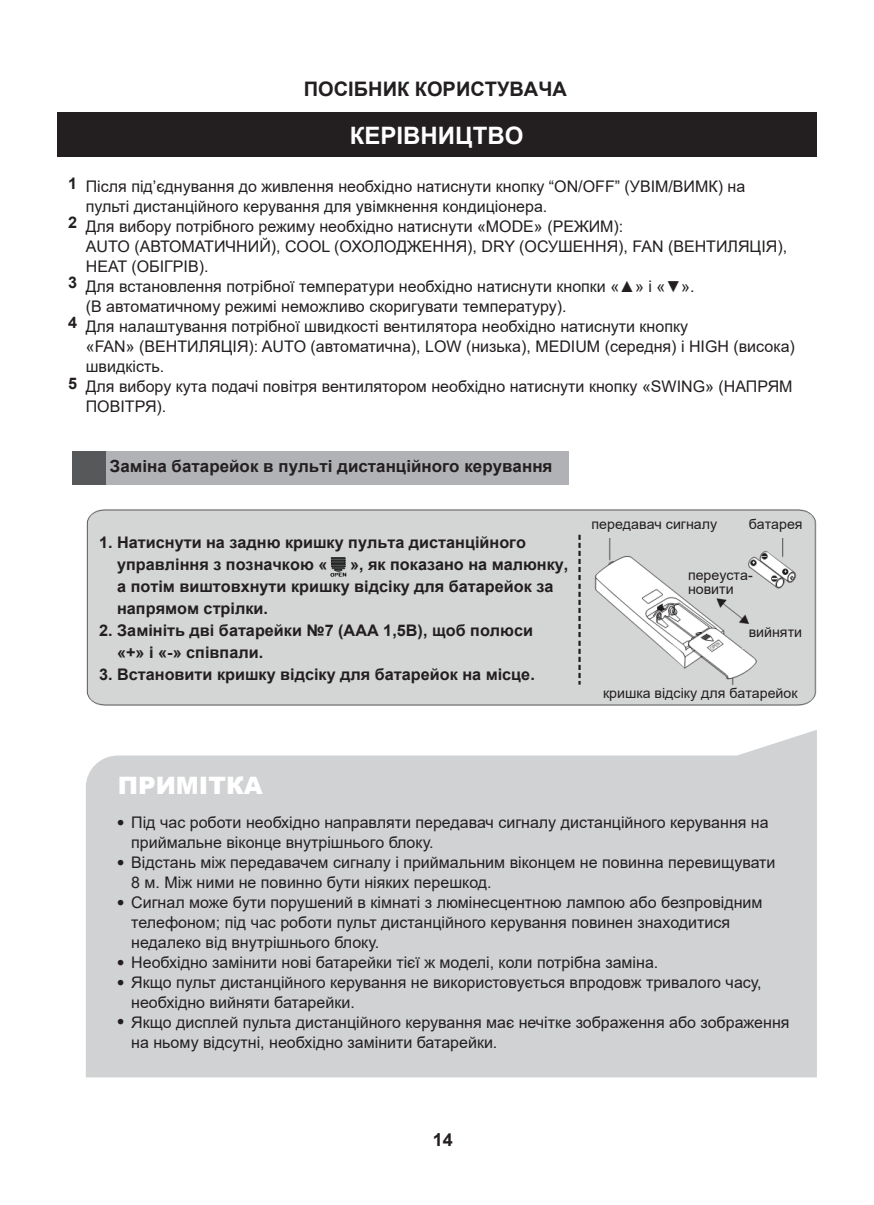
<style>
.page{position:relative;width:874px;height:1205px;background:#fff}
.page>*{position:absolute;margin:0;border:0;box-sizing:border-box;transform-origin:0 0}
.t1{font:700 24px "Arial";color:#fff}
.t2{font:900 24px "Arial";color:#fff}
.t3{font:700 20px "Arial";color:#231f20}
.t4{font:700 18px "Arial";color:#231f20}
.t5{font:700 16.6px "Arial";color:#231f20}
.t6{font:16px/20px "Arial";color:#231f20}
.t7{font:700 16px/22px "Arial";color:#231f20}
.t8{font:15.2px "Symbol";color:#231f20}
.t9{font:14px/14px "Arial";color:#231f20}
</style>
<div class="page">
<div style="left:73px;top:451px;width:33px;height:33px;background:#57585a"></div>
<div style="left:106px;top:451px;width:463px;height:33px;background:#b1b2b6"></div>
<svg style="left:86px;top:730px;width:731px;height:347px;fill:#d1d2d4"></svg>
<img style="left:86px;top:509px;width:730px;height:197px">
<div style="left:57px;top:112px;width:759px;height:44px;background:#231f20"></div>
<div style="left:593px;top:515px;width:108px;height:22px;background:#d4d5d5"></div>
<div style="left:685px;top:575px;width:59px;height:22px;background:#d4d5d5"></div>
<div style="left:742px;top:626px;width:59px;height:22px;background:#d4d5d5"></div>
<div style="left:623px;top:685px;width:159px;height:17px;background:#d4d5d5"></div>
<div style="left:730px;top:515px;width:71px;height:22px;background:#d4d5d5"></div>
<div style="left:99px;top:515px;width:466px;height:183px;background:#d4d5d5"></div>
<img style="left:330px;top:557px;width:17px;height:20px">
<p class="t3" style="left:304px;top:75px;width:264px">ПОСІБНИК КОРИСТУВАЧА</p>
<h1 class="t1" style="left:350px;top:119px;width:175px">КЕРІВНИЦТВО</h1>
<p class="t7" style="left:68px;top:172px;width:11px">1</p>
<p class="t7" style="left:68px;top:211px;width:11px">2</p>
<p class="t7" style="left:68px;top:271px;width:11px">3</p>
<p class="t7" style="left:68px;top:312px;width:11px">4</p>
<p class="t7" style="left:68px;top:372px;width:11px">5</p>
<p class="t6" style="left:86px;top:176px;width:710px">Після під’єднування до живлення необхідно натиснути кнопку “ON/OFF” (УВІМ/ВИМК) на<br>пульті дистанційного керування для увімкнення кондиціонера.<br>Для вибору потрібного режиму необхідно натиснути «MODE» (РЕЖИМ):<br>AUTO (АВТОМАТИЧНИЙ), COOL (ОХОЛОДЖЕННЯ), DRY (ОСУШЕННЯ), FAN (ВЕНТИЛЯЦІЯ), HEAT (ОБІГРІВ).<br>Для встановлення потрібної температури необхідно натиснути кнопки «▲» і «▼».<br>(В автоматичному режимі неможливо скоригувати температуру).<br>Для налаштування потрібної швидкості вентилятора необхідно натиснути кнопку<br>«FAN» (ВЕНТИЛЯЦІЯ): AUTO (автоматична), LOW (низька), MEDIUM (середня) і HIGH (висока) швидкість.<br>Для вибору кута подачі повітря вентилятором необхідно натиснути кнопку «SWING» (НАПРЯМ ПОВІТРЯ).</p>
<p class="t5" style="left:110px;top:454px;width:444px">Заміна батарейок в пульті дистанційного керування</p>
<p class="t7" style="left:117px;top:531px;width:410px;text-indent:-18px">1. Натиснути на задню кришку пульта дистанційного управління з позначкою «</p>
<p class="t7" style="left:117px;top:553px;width:453px;text-indent:233px">», як показано на малюнку, а потім виштовхнути кришку відсіку для батарейок за напрямом стрілки.</p>
<p class="t7" style="left:117px;top:619px;width:417px;text-indent:-18px">2. Замініть дві батарейки №7 (AAA 1,5В), щоб полюси «+» і «-» співпали.</p>
<p class="t7" style="left:99px;top:663px;width:437px">3. Встановити кришку відсіку для батарейок на місце.</p>
<p class="t9" style="left:591px;top:517px;width:127px">передавач сигналу</p>
<p class="t9" style="left:748px;top:517px;width:55px">батарея</p>
<p class="t9" style="left:688px;top:568px;width:66px">переуста&shy;новити</p>
<p class="t9" style="left:748px;top:625px;width:55px">вийняти</p>
<p class="t9" style="left:603px;top:686px;width:196px">кришка відсіку для батарейок</p>
<h1 class="t2" style="left:118px;top:767px;width:146px">ПРИМІТКА</h1>
<p class="t6" style="left:131px;top:812px;width:639px;text-indent:-14px">• Під час роботи необхідно направляти передавач сигналу дистанційного керування на приймальне віконце внутрішнього блоку.</p>
<p class="t6" style="left:131px;top:852px;width:646px;text-indent:-14px">• Відстань між передавачем сигналу і приймальним віконцем не повинна перевищувати<br>8 м. Між ними не повинно бути ніяких перешкод.</p>
<p class="t6" style="left:131px;top:892px;width:633px;text-indent:-14px">• Сигнал може бути порушений в кімнаті з люмінесцентною лампою або безпровідним телефоном; під час роботи пульт дистанційного керування повинен знаходитися недалеко від внутрішнього блоку.</p>
<p class="t6" style="left:117px;top:952px;width:543px">• Необхідно замінити нові батарейки тієї ж моделі, коли потрібна заміна.</p>
<p class="t6" style="left:131px;top:972px;width:660px;text-indent:-14px">• Якщо пульт дистанційного керування не використовується впродовж тривалого часу, необхідно вийняти батарейки.<br>Якщо дисплей пульта дистанційного керування має нечітке зображення або зображення на ньому відсутні, необхідно замінити батарейки.</p>
<p class="t8" style="left:117px;top:1010px;width:9px">•</p>
<p class="t4" style="left:433px;top:1127px;width:22px">14</p>
</div>
